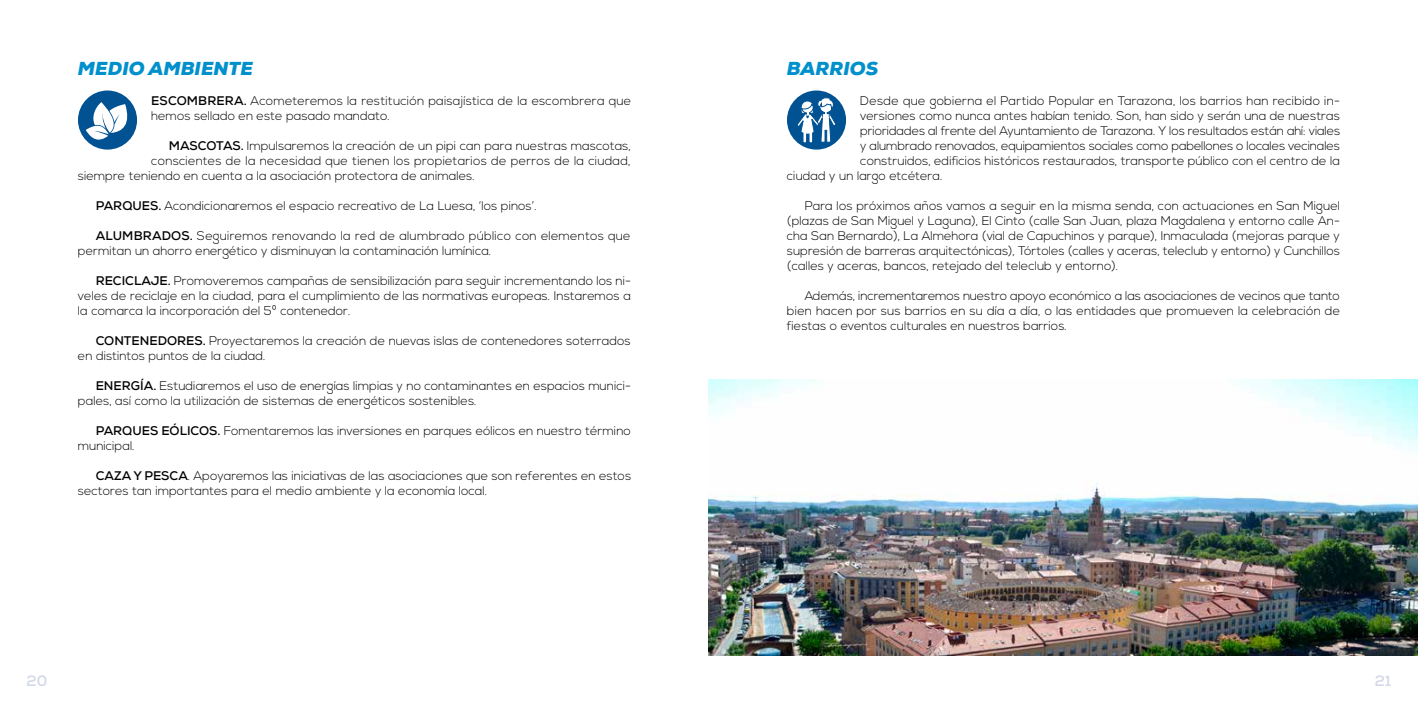
<style>
.page{position:relative;width:1418px;height:709px;background:#fff}
.page>*{position:absolute;margin:0;border:0;box-sizing:border-box;transform-origin:0 0}
.t1{font:italic 900 18.75px "Nexa";color:#0090cb}
.t2{font:700 15px "Nexa";color:#d3d7e8}
.t3{font:300 12.5px/15px "Nexa";color:#000}
.s1{font-weight:700}
</style>
<div class="page">
<div style="left:78px;top:90px;width:59px;height:60px;background:#005293;border-radius:50%"></div>
<svg style="left:86px;top:102px;width:45px;height:41px"></svg>
<div style="left:787px;top:90px;width:59px;height:60px;background:#005293;border-radius:50%"></div>
<svg style="left:796px;top:97px;width:40px;height:53px"></svg>
<img style="left:709px;top:379px;width:708px;height:276px">
<h1 class="t1" style="left:78px;top:56px;width:176px">MEDIO AMBIENTE</h1>
<p class="t3" style="left:151px;top:94px;width:481px"><span class="s1">ESCOMBRERA.</span> Acometeremos la restitución paisajística de la escombrera que hemos sellado en este pasado mandato.</p>
<p class="t3" style="left:169px;top:139px;width:463px"><span class="s1">MASCOTAS.</span> Impulsaremos la creación de un pipi can para nuestras mascotas,</p>
<p class="t3" style="left:151px;top:154px;width:481px">conscientes de la necesidad que tienen los propietarios de perros de la ciudad,</p>
<p class="t3" style="left:78px;top:169px;width:398px">siempre teniendo en cuenta a la asociación protectora de animales.</p>
<p class="t3" style="left:96px;top:199px;width:442px"><span class="s1">PARQUES.</span> Acondicionaremos el espacio recreativo de La Luesa, ‘los pinos’.</p>
<p class="t3" style="left:78px;top:229px;width:554px;text-indent:18px"><span class="s1">ALUMBRADOS.</span> Seguiremos renovando la red de alumbrado público con elementos que permitan un ahorro energético y disminuyan la contaminación lumínica.</p>
<p class="t3" style="left:78px;top:274px;width:554px;text-align:justify;text-indent:18px"><span class="s1">RECICLAJE.</span> Promoveremos campañas de sensibilización para seguir incrementando los ni&shy;veles de reciclaje en la ciudad, para el cumplimiento de las normativas europeas. Instaremos a la comarca la incorporación del 5º contenedor.</p>
<p class="t3" style="left:78px;top:334px;width:554px;text-indent:18px"><span class="s1">CONTENEDORES.</span> Proyectaremos la creación de nuevas islas de contenedores soterrados en distintos puntos de la ciudad.</p>
<p class="t3" style="left:78px;top:379px;width:554px;text-indent:18px"><span class="s1">ENERGÍA.</span> Estudiaremos el uso de energías limpias y no contaminantes en espacios munici&shy;pales, así como la utilización de sistemas de energéticos sostenibles.</p>
<p class="t3" style="left:78px;top:424px;width:554px;text-indent:18px"><span class="s1">PARQUES EÓLICOS.</span> Fomentaremos las inversiones en parques eólicos en nuestro término municipal.</p>
<p class="t3" style="left:78px;top:469px;width:555px;text-indent:18px"><span class="s1">CAZA Y PESCA</span>. Apoyaremos las iniciativas de las asociaciones que son referentes en estos sectores tan importantes para el medio ambiente y la economía local.</p>
<h1 class="t1" style="left:787px;top:56px;width:93px">BARRIOS</h1>
<p class="t3" style="left:860px;top:94px;width:481px">Desde que gobierna el Partido Popular en Tarazona, los barrios han recibido in-</p>
<p class="t3" style="left:860px;top:109px;width:481px">versiones como nunca antes habían tenido. Son, han sido y serán una de nuestras</p>
<p class="t3" style="left:860px;top:124px;width:481px">prioridades al frente del Ayuntamiento de Tarazona. Y los resultados están ahí: viales</p>
<p class="t3" style="left:860px;top:139px;width:481px">y alumbrado renovados, equipamientos sociales como pabellones o locales vecinales</p>
<p class="t3" style="left:860px;top:154px;width:481px">construidos, edificios históricos restaurados, transporte público con el centro de la</p>
<p class="t3" style="left:787px;top:169px;width:157px">ciudad y un largo etcétera.</p>
<p class="t3" style="left:787px;top:199px;width:554px;text-align:justify;text-indent:18px">Para los próximos años vamos a seguir en la misma senda, con actuaciones en San Miguel (plazas de San Miguel y Laguna), El Cinto (calle San Juan, plaza Magdalena y entorno calle An&shy;cha San Bernardo), La Almehora (vial de Capuchinos y parque), Inmaculada (mejoras parque y supresión de barreras arquitectónicas), Tórtoles (calles y aceras, teleclub y entorno) y Cunchillos (calles y aceras, bancos, retejado del teleclub y entorno).</p>
<p class="t3" style="left:787px;top:289px;width:555px;text-align:justify;text-indent:18px">Además, incrementaremos nuestro apoyo económico a las asociaciones de vecinos que tanto bien hacen por sus barrios en su día a día, o las entidades que promueven la celebración de fiestas o eventos culturales en nuestros barrios.</p>
<p class="t2" style="left:27px;top:671px;width:22px">20</p>
<p class="t2" style="left:1374px;top:671px;width:18px">21</p>
</div>
